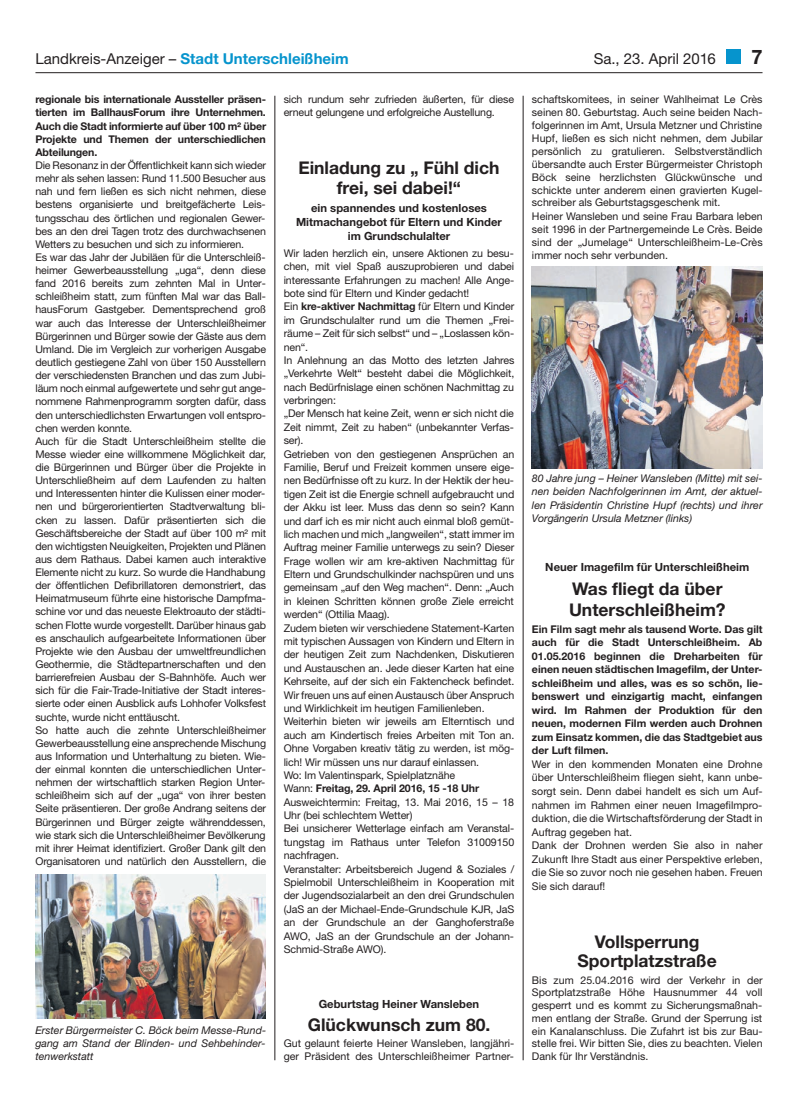
<style>
.page{position:relative;width:798px;height:1117px;background:#fff}
.page>*{position:absolute;margin:0;border:0;box-sizing:border-box;transform-origin:0 0}
.t1{font:700 20px "Helvetica Neue";color:#231f20}
.t2{font:700 17.5px/20.2px "Helvetica Neue";color:#231f20;text-align:center}
.t3{font:700 15px "Helvetica Neue";color:#0694cd}
.t4{font:15px "Helvetica Neue";color:#231f20}
.t5{font:700 11.25px/14px "Helvetica Neue";color:#231f20;text-align:center}
.t6{font:10.62px/13.1px "Helvetica Neue";letter-spacing:-.01em;color:#231f20}
.t7{font:700 10.62px/13.5px "Helvetica Neue";letter-spacing:-.005em;color:#231f20;text-align:justify}
.t8{font:italic 10.62px/13.4px "Helvetica Neue";color:#231f20;text-align:justify}
.s1{font-weight:400;color:#231f20}
.s2{font-weight:700}
</style>
<div class="page">
<div style="left:725px;top:50px;width:14px;height:14px;background:#0694cd"></div>
<hr style="left:35px;top:72px;width:727px;height:1px;background:#231f20">
<hr style="left:274px;top:96px;width:1px;height:963px;background:#231f20">
<hr style="left:522px;top:96px;width:1px;height:963px;background:#231f20">
<img style="left:35px;top:874px;width:231px;height:144px">
<img style="left:531px;top:267px;width:231px;height:201px">
<h3 class="t3" style="left:35px;top:49px;width:314px"><span class="s1">Landkreis-Anzeiger –</span> Stadt Unterschleißheim</h3>
<h3 class="t4" style="left:593px;top:50px;width:124px">Sa., 23. April 2016</h3>
<h1 class="t1" style="left:751px;top:44px;width:13px">7</h1>
<p class="t7" style="left:35px;top:93px;width:232px;line-height:13.1px">regionale bis internationale Aussteller präsen&shy;tierten im BallhausForum ihre Unternehmen.<br>Auch die Stadt informierte auf über 100 m² über Projekte und Themen der unterschiedlichen Abteilungen.</p>
<p class="t6" style="left:35px;top:158px;width:232px">Die Resonanz in der Öffentlichkeit kann sich wieder mehr als sehen lassen: Rund 11.500 Besucher aus nah und fern ließen es sich nicht nehmen, diese bestens organisierte und breitgefächerte Leis&shy;tungsschau des örtlichen und regionalen Gewer&shy;bes an den drei Tagen trotz des durchwachsenen Wetters zu besuchen und sich zu informieren.<br>Es war das Jahr der Jubiläen für die Unterschleiß&shy;heimer Gewerbeausstellung „uga“, denn diese fand 2016 bereits zum zehnten Mal in Unter&shy;schleißheim statt, zum fünften Mal war das Ball&shy;hausForum Gastgeber. Dementsprechend groß war auch das Interesse der Unterschleißheimer Bürgerinnen und Bürger sowie der Gäste aus dem Umland. Die im Vergleich zur vorherigen Ausgabe deutlich gestiegene Zahl von über 150 Ausstellern der verschiedensten Branchen und das zum Jubi&shy;läum noch einmal aufgewertete und sehr gut ange&shy;nommene Rahmenprogramm sorgten dafür, dass den unterschiedlichsten Erwartungen voll entspro&shy;chen werden konnte.<br>Auch für die Stadt Unterschleißheim stellte die Messe wieder eine willkommene Möglichkeit dar, die Bürgerinnen und Bürger über die Projekte in Unterschließheim auf dem Laufenden zu halten und Interessenten hinter die Kulissen einer moder&shy;nen und bürgerorientierten Stadtverwaltung bli&shy;cken zu lassen. Dafür präsentierten sich die Geschäftsbereiche der Stadt auf über 100 m² mit den wichtigsten Neuigkeiten, Projekten und Plänen aus dem Rathaus. Dabei kamen auch interaktive Elemente nicht zu kurz. So wurde die Handhabung der öffentlichen Defibrillatoren demonstriert, das Heimatmuseum führte eine historische Dampfma&shy;schine vor und das neueste Elektroauto der städti&shy;schen Flotte wurde vorgestellt. Darüber hinaus gab es anschaulich aufgearbeitete Informationen über Projekte wie den Ausbau der umweltfreundlichen Geothermie, die Städtepartnerschaften und den barrierefreien Ausbau der S-Bahnhöfe. Auch wer sich für die Fair-Trade-Initiative der Stadt interes&shy;sierte oder einen Ausblick aufs Lohhofer Volksfest suchte, wurde nicht enttäuscht.<br>So hatte auch die zehnte Unterschleißheimer Gewerbeausstellung eine ansprechende Mischung aus Information und Unterhaltung zu bieten. Wie&shy;der einmal konnten die unterschiedlichen Unter&shy;nehmen der wirtschaftlich starken Region Unter&shy;schleißheim sich auf der „uga“ von ihrer besten Seite präsentieren. Der große Andrang seitens der Bürgerinnen und Bürger zeigte währenddessen, wie stark sich die Unterschleißheimer Bevölkerung mit ihrer Heimat identifiziert. Großer Dank gilt den Organisatoren und natürlich den Ausstellern, die</p>
<p class="t6" style="left:283px;top:93px;width:232px">sich rundum sehr zufrieden äußerten, für diese erneut gelungene und erfolgreiche Austellung.</p>
<p class="t6" style="left:531px;top:93px;width:232px">schaftskomitees, in seiner Wahlheimat Le Crès seinen 80. Geburtstag. Auch seine beiden Nach&shy;folgerinnen im Amt, Ursula Metzner und Christine Hupf, ließen es sich nicht nehmen, dem Jubilar persönlich zu gratulieren. Selbstverständlich übersandte auch Erster Bürgermeister Christoph Böck seine herzlichsten Glückwünsche und schickte unter anderem einen gravierten Kugel&shy;schreiber als Geburtstagsgeschenk mit.<br>Heiner Wansleben und seine Frau Barbara leben seit 1996 in der Partnergemeinde Le Crès. Beide sind der „Jumelage“ Unterschleißheim-Le-Crès immer noch sehr verbunden.</p>
<h2 class="t2" style="left:298px;top:157px;width:202px">Einladung zu „ Fühl dich frei, sei dabei!“</h2>
<p class="t5" style="left:296px;top:200px;width:207px">ein spannendes und kostenloses<br>Mitmachangebot für Eltern und Kinder im Grundschulalter</p>
<p class="t6" style="left:283px;top:246px;width:232px">Wir laden herzlich ein, unsere Aktionen zu besu&shy;chen, mit viel Spaß auszuprobieren und dabei interessante Erfahrungen zu machen! Alle Ange&shy;bote sind für Eltern und Kinder gedacht!<br>Ein <span class="s2">kre-aktiver Nachmittag</span> für Eltern und Kinder im Grundschulalter rund um die Themen „Frei&shy;räume – Zeit für sich selbst“ und – „Loslassen kön&shy;nen“.<br>In Anlehnung an das Motto des letzten Jahres „Verkehrte Welt“ besteht dabei die Möglichkeit, nach Bedürfnislage einen schönen Nachmittag zu verbringen:<br>„Der Mensch hat keine Zeit, wenn er sich nicht die Zeit nimmt, Zeit zu haben“ (unbekannter Verfas&shy;ser).<br>Getrieben von den gestiegenen Ansprüchen an Familie, Beruf und Freizeit kommen unsere eige&shy;nen Bedürfnisse oft zu kurz. In der Hektik der heu&shy;tigen Zeit ist die Energie schnell aufgebraucht und der Akku ist leer. Muss das denn so sein? Kann und darf ich es mir nicht auch einmal bloß gemüt&shy;lich machen und mich „langweilen“, statt immer im Auftrag meiner Familie unterwegs zu sein? Dieser Frage wollen wir am kre-aktiven Nachmittag für Eltern und Grundschulkinder nachspüren und uns gemeinsam „auf den Weg machen“. Denn: „Auch in kleinen Schritten können große Ziele erreicht werden“ (Ottilia Maag).<br>Zudem bieten wir verschiedene Statement-Karten mit typischen Aussagen von Kindern und Eltern in der heutigen Zeit zum Nachdenken, Diskutieren und Austauschen an. Jede dieser Karten hat eine Kehrseite, auf der sich ein Faktencheck befindet.<br>Wir freuen uns auf einen Austausch über Anspruch und Wirklichkeit im heutigen Familienleben.<br>Weiterhin bieten wir jeweils am Elterntisch und auch am Kindertisch freies Arbeiten mit Ton an.<br>Ohne Vorgaben kreativ tätig zu werden, ist mög&shy;lich! Wir müssen uns nur darauf einlassen.<br>Wo: Im Valentinspark, Spielplatznähe<br>Wann: <span class="s2">Freitag, 29. April 2016, 15 -18 Uhr </span>Ausweichtermin: Freitag, 13. Mai 2016, 15 – 18<br>Uhr (bei schlechtem Wetter)<br>Bei unsicherer Wetterlage einfach am Veranstal&shy;tungstag im Rathaus unter Telefon 31009150 nachfragen.<br>Veranstalter: Arbeitsbereich Jugend &amp; Soziales / Spielmobil Unterschleißheim in Kooperation mit der Jugendsozialarbeit an den drei Grundschulen (JaS an der Michael-Ende-Grundschule KJR, JaS an der Grundschule an der Ganghoferstraße AWO, JaS an der Grundschule an der Johann-Schmid-Straße AWO).</p>
<p class="t8" style="left:531px;top:471px;width:232px">80 Jahre jung – Heiner Wansleben (Mitte) mit sei&shy;nen beiden Nachfolgerinnen im Amt, der aktuel&shy;len Präsidentin Christine Hupf (rechts) und ihrer Vorgängerin Ursula Metzner (links)</p>
<p class="t5" style="left:545px;top:560px;width:205px">Neuer Imagefilm für Unterschleißheim</p>
<h2 class="t2" style="left:568px;top:578px;width:158px;text-align:left">Was fliegt da über<br>Unterschleißheim?</h2>
<p class="t7" style="left:531px;top:622px;width:232px">Ein Film sagt mehr als tausend Worte. Das gilt auch für die Stadt Unterschleißheim. Ab 01.05.2016 beginnen die Dreharbeiten für einen neuen städtischen Imagefilm, der Unter&shy;schleißheim und alles, was es so schön, lie&shy;benswert und einzigartig macht, einfangen wird. Im Rahmen der Produktion für den neuen, modernen Film werden auch Drohnen zum Einsatz kommen, die das Stadtgebiet aus der Luft filmen.</p>
<p class="t6" style="left:531px;top:757px;width:232px;line-height:13.5px">Wer in den kommenden Monaten eine Drohne über Unterschleißheim fliegen sieht, kann unbe&shy;sorgt sein. Denn dabei handelt es sich um Auf&shy;nahmen im Rahmen einer neuen Imagefilmpro&shy;duktion, die die Wirtschaftsförderung der Stadt in Auftrag gegeben hat.<br>Dank der Drohnen werden Sie also in naher Zukunft Ihre Stadt aus einer Perspektive erleben, die Sie so zuvor noch nie gesehen haben. Freuen Sie sich darauf!</p>
<h2 class="t2" style="left:577px;top:930px;width:141px;line-height:19.6px">Vollsperrung<br>Sportplatzstraße</h2>
<p class="t6" style="left:531px;top:972px;width:232px;line-height:12.8px;text-align:justify">Bis zum 25.04.2016 wird der Verkehr in der Sportplatzstraße Höhe Hausnummer 44 voll gesperrt und es kommt zu Sicherungsmaßnah&shy;men entlang der Straße. Grund der Sperrung ist ein Kanalanschluss. Die Zufahrt ist bis zur Bau&shy;stelle frei. Wir bitten Sie, dies zu beachten. Vielen Dank für Ihr Verständnis.</p>
<p class="t5" style="left:318px;top:996px;width:162px">Geburtstag Heiner Wansleben</p>
<h2 class="t2" style="left:307px;top:1013px;width:184px">Glückwunsch zum 80.</h2>
<p class="t6" style="left:283px;top:1036px;width:232px">Gut gelaunt feierte Heiner Wansleben, langjähri&shy;ger Präsident des Unterschleißheimer Partner-</p>
<p class="t8" style="left:35px;top:1023px;width:232px">Erster Bürgermeister C. Böck beim Messe-Rund&shy;gang am Stand der Blinden- und Sehbehinder&shy;tenwerkstatt</p>
</div>
